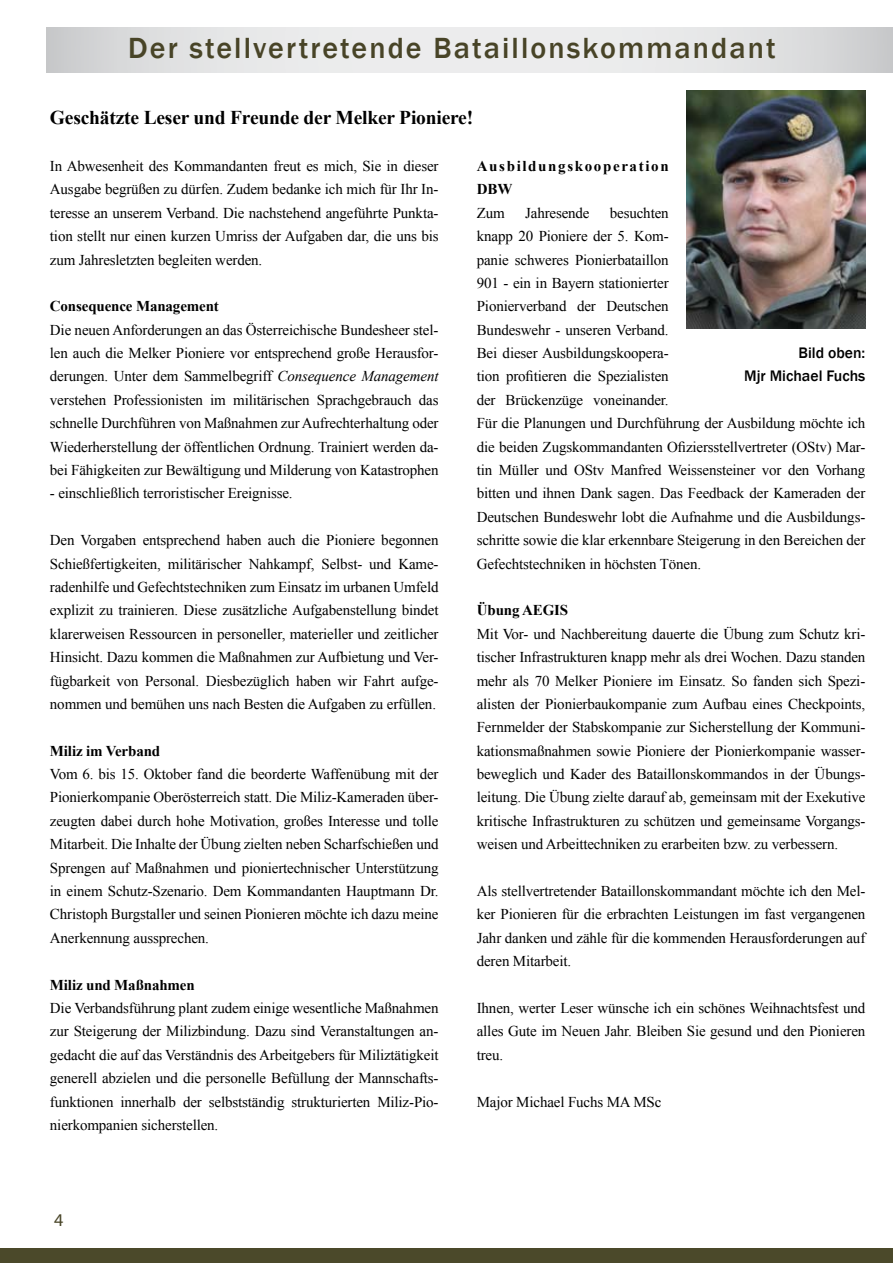
<style>
.page{position:relative;width:893px;height:1263px;background:#fff}
.page>*{position:absolute;margin:0;border:0;box-sizing:border-box;transform-origin:0 0}
.t1{font:500 30px "Franklin Gothic";letter-spacing:.07em;color:#484427}
.t2{font:700 19.5px "Times New Roman";letter-spacing:-.01em;color:#000}
.t3{font:500 15.75px/23.4px "Franklin Gothic";color:#000;text-align:right}
.t4{font:15px/23.4px "Times New Roman";letter-spacing:-.01em;color:#000;text-align:justify}
.t5{font:700 15px "Times New Roman";letter-spacing:-.01em;color:#000}
.t6{font:700 15px/23.4px "Times New Roman";letter-spacing:.11em;color:#000}
.s1{font-style:italic}
</style>
<div class="page">
<svg style="left:47px;top:27px;width:846px;height:45px"></svg>
<div style="left:0;top:1248px;width:893px;height:15px;background:#4b492a"></div>
<img style="left:686px;top:91px;width:179px;height:238px">
<h1 class="t1" style="left:128px;top:29px;width:649px">Der stellvertretende Bataillonskommandant</h1>
<h2 class="t2" style="left:50px;top:104px;width:425px">Geschätzte Leser und Freunde der Melker Pioniere!</h2>
<p class="t4" style="left:50px;top:154px;width:390px">In Abwesenheit des Kommandanten freut es mich, Sie in dieser Ausgabe begrüßen zu dürfen. Zudem bedanke ich mich für Ihr In&shy;teresse an unserem Verband. Die nachstehend angeführte Punkta&shy;tion stellt nur einen kurzen Umriss der Aufgaben dar, die uns bis zum Jahresletzten begleiten werden.</p>
<p class="t5" style="left:50px;top:296px;width:170px">Consequence Management</p>
<p class="t4" style="left:50px;top:318px;width:390px">Die neuen Anforderungen an das Österreichische Bundesheer stel&shy;len auch die Melker Pioniere vor entsprechend große Herausfor&shy;derungen. Unter dem Sammelbegriff <span class="s1">Consequence Management </span>verstehen Professionisten im militärischen Sprachgebrauch das schnelle Durchführen von Maßnahmen zur Aufrechterhaltung oder Wiederherstellung der öffentlichen Ordnung. Trainiert werden da&shy;bei Fähigkeiten zur Bewältigung und Milderung von Katastrophen</p>
<p class="t4" style="left:50px;top:481px;width:244px">- einschließlich terroristischer Ereignisse.</p>
<p class="t4" style="left:50px;top:528px;width:390px">Den Vorgaben entsprechend haben auch die Pioniere begonnen Schießfertigkeiten, militärischer Nahkampf, Selbst- und Kame&shy;radenhilfe und Gefechtstechniken zum Einsatz im urbanen Umfeld explizit zu trainieren. Diese zusätzliche Aufgabenstellung bindet klarerweisen Ressourcen in personeller, materieller und zeitlicher Hinsicht. Dazu kommen die Maßnahmen zur Aufbietung und Ver&shy;fügbarkeit von Personal. Diesbezüglich haben wir Fahrt aufge&shy;nommen und bemühen uns nach Besten die Aufgaben zu erfüllen.</p>
<p class="t5" style="left:50px;top:740px;width:112px">Miliz im Verband</p>
<p class="t4" style="left:50px;top:762px;width:390px">Vom 6. bis 15. Oktober fand die beorderte Waffenübung mit der Pionierkompanie Oberösterreich statt. Die Miliz-Kameraden über&shy;zeugten dabei durch hohe Motivation, großes Interesse und tolle Mitarbeit. Die Inhalte der Übung zielten neben Scharfschießen und Sprengen auf Maßnahmen und pioniertechnischer Unterstützung in einem Schutz-Szenario. Dem Kommandanten Hauptmann Dr.<br>Christoph Burgstaller und seinen Pionieren möchte ich dazu meine Anerkennung aussprechen.</p>
<p class="t5" style="left:50px;top:974px;width:146px">Miliz und Maßnahmen</p>
<p class="t4" style="left:50px;top:996px;width:390px">Die Verbandsführung plant zudem einige wesentliche Maßnahmen zur Steigerung der Milizbindung. Dazu sind Veranstaltungen an&shy;gedacht die auf das Verständnis des Arbeitgebers für Miliztätigkeit generell abzielen und die personelle Befüllung der Mannschafts&shy;funktionen innerhalb der selbstständig strukturierten Miliz-Pio&shy;nierkompanien sicherstellen.</p>
<p class="t6" style="left:477px;top:154px;width:193px">Ausbildungskooperation<br>DBW</p>
<p class="t4" style="left:477px;top:201px;width:30px">Zum</p>
<p class="t4" style="left:525px;top:201px;width:66px">Jahresende</p>
<p class="t4" style="left:477px;top:201px;width:390px;text-align:left;text-indent:133px">besuchten<br>knapp 20 Pioniere der 5. Kom-<br>panie schweres Pionierbataillon<br>901 - ein in Bayern stationierter<br>Pionierverband der Deutschen<br>Bundeswehr - unseren Verband.<br>Bei dieser Ausbildungskoopera-<br>tion profitieren die Spezialisten<br>der Brückenzüge voneinander.<br>Für die Planungen und Durchführung der Ausbildung möchte ich die beiden Zugskommandanten Ofiziersstellvertreter (OStv) Mar&shy;tin Müller und OStv Manfred Weissensteiner vor den Vorhang bitten und ihnen Dank sagen. Das Feedback der Kameraden der Deutschen Bundeswehr lobt die Aufnahme und die Ausbildungs&shy;schritte sowie die klar erkennbare Steigerung in den Bereichen der Gefechtstechniken in höchsten Tönen.</p>
<p class="t5" style="left:477px;top:600px;width:93px">Übung AEGIS</p>
<p class="t4" style="left:477px;top:622px;width:390px">Mit Vor- und Nachbereitung dauerte die Übung zum Schutz kri&shy;tischer Infrastrukturen knapp mehr als drei Wochen. Dazu standen mehr als 70 Melker Pioniere im Einsatz. So fanden sich Spezi&shy;alisten der Pionierbaukompanie zum Aufbau eines Checkpoints, Fernmelder der Stabskompanie zur Sicherstellung der Kommuni&shy;kationsmaßnahmen sowie Pioniere der Pionierkompanie wasser&shy;beweglich und Kader des Bataillonskommandos in der Übungs&shy;leitung. Die Übung zielte darauf ab, gemeinsam mit der Exekutive kritische Infrastrukturen zu schützen und gemeinsame Vorgangs&shy;weisen und Arbeittechniken zu erarbeiten bzw. zu verbessern.</p>
<p class="t4" style="left:477px;top:879px;width:390px">Als stellvertretender Bataillonskommandant möchte ich den Mel&shy;ker Pionieren für die erbrachten Leistungen im fast vergangenen Jahr danken und zähle für die kommenden Herausforderungen auf deren Mitarbeit.</p>
<p class="t4" style="left:477px;top:996px;width:390px">Ihnen, werter Leser wünsche ich ein schönes Weihnachtsfest und alles Gute im Neuen Jahr. Bleiben Sie gesund und den Pionieren treu.</p>
<p class="t4" style="left:477px;top:1089px;width:186px">Major Michael Fuchs MA MSc</p>
<p class="t3" style="left:744px;top:341px;width:123px">Bild oben:<br>Mjr Michael Fuchs</p>
</div>
